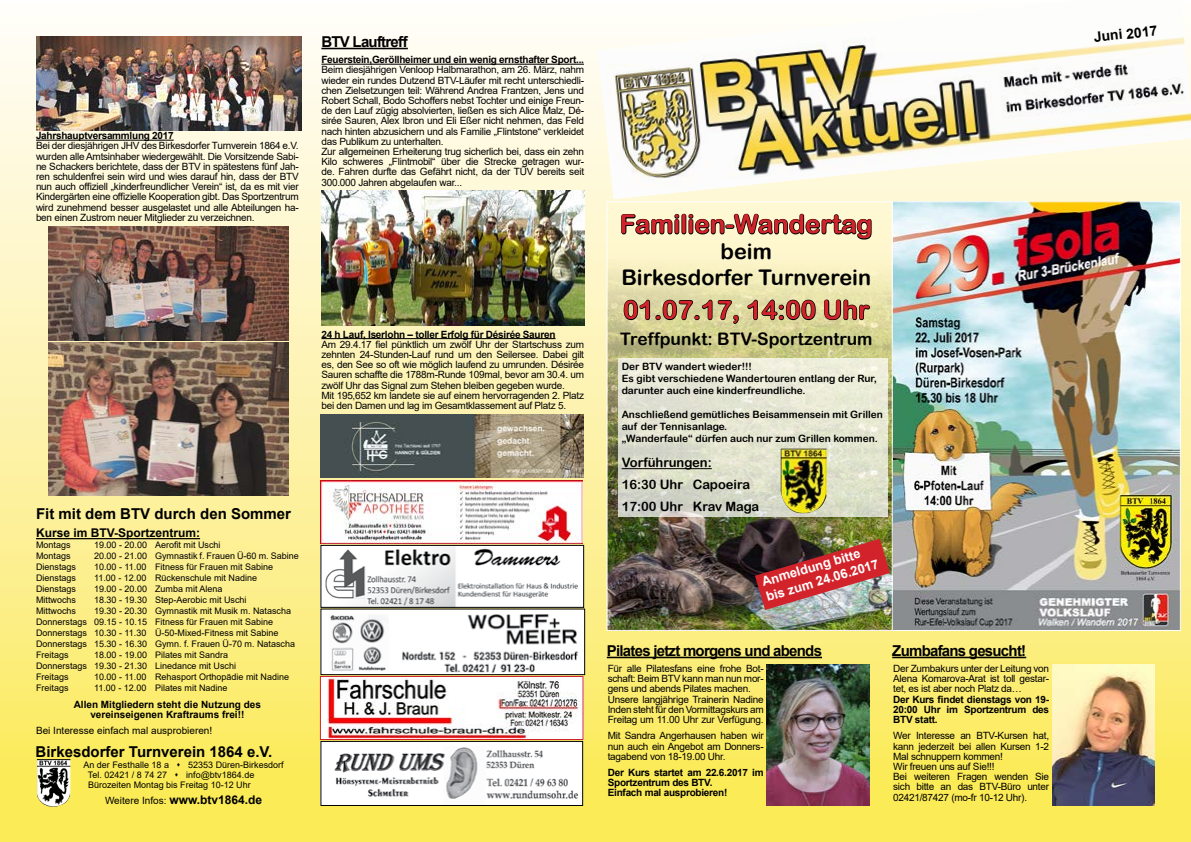
<style>
.page{position:relative;width:1191px;height:842px;background:#fff}
.page>*{position:absolute;margin:0;border:0;box-sizing:border-box;transform-origin:0 0}
.t1{font:25.9px "Arial Rounded MT Bold";color:#d2232a}
.t2{font:21.6px/25.9px "Arial Rounded MT Bold";color:#000;text-align:center}
.t3{font:17.3px "Arial Rounded MT Bold";color:#000}
.t4{font:700 15px "Arial";letter-spacing:-.05em;color:#000}
.t5{font:700 15px "Arial";color:#000}
.t6{font:700 14px "Arial";color:#000}
.t7{font:13px/21.6px "Arial Rounded MT Bold";color:#000}
.t8{font:700 13px/15.5px "Arial";color:#fff}
.t9{font:700 12px "Arial";color:#000}
.t10{font:10.1px/12.1px "Arial Rounded MT Bold";color:#000}
.t11{font:10px/10.2px "Arial";letter-spacing:-.025em;color:#000}
.t12{font:700 10px/10.2px "Arial";letter-spacing:-.025em;color:#000}
.t13{font:700 10px/10.2px "Arial";color:#000;text-align:center}
.t14{font:10px "Arial";color:#000}
.t15{font:9px/11px "Arial";color:#000}
.s1{font-weight:400;font-size:10px}
</style>
<div class="page">
<div style="left:0;top:0;width:1191px;height:842px;background:linear-gradient(to bottom,#fdfafe,#fae855)"></div>
<img style="left:37px;top:759px;width:33px;height:48px">
<img style="left:893px;top:203px;width:285px;height:426px">
<hr style="left:36px;top:538px;width:164px;height:1px;background:#000">
<img style="left:598px;top:0;width:593px;height:199px">
<img style="left:322px;top:547px;width:260px;height:59px">
<div style="left:320px;top:545px;width:264px;height:63px;border:1px solid #000"></div>
<img style="left:320px;top:610px;width:264px;height:129px">
<div style="left:320px;top:608px;width:265px;height:67px;border:1px solid #000"></div>
<img style="left:320px;top:415px;width:263px;height:63px">
<img style="left:320px;top:480px;width:262px;height:63px">
<img style="left:36px;top:36px;width:265px;height:94px">
<img style="left:608px;top:254px;width:282px;height:375px">
<svg style="left:618px;top:358px;width:270px;height:158px;background:#e1e3d0"></svg>
<svg style="left:620px;top:213px;width:252px;height:27px;background:#b7b296"></svg>
<svg style="left:623px;top:299px;width:117px;height:26px;background:#aca87c"></svg>
<svg style="left:746px;top:299px;width:70px;height:22px;background:#9b9770"></svg>
<svg style="left:823px;top:298px;width:48px;height:23px"></svg>
<img style="left:755px;top:539px;width:135px;height:71px">
<hr style="left:621px;top:468px;width:91px;height:1px;background:#000">
<div style="left:606px;top:201px;width:286px;height:430px;border:1px solid #fff"></div>
<hr style="left:321px;top:48px;width:87px;height:1px;background:#000">
<hr style="left:321px;top:64px;width:263px;height:1px;background:#000">
<img style="left:321px;top:191px;width:263px;height:134px">
<hr style="left:321px;top:338px;width:234px;height:1px;background:#000">
<img style="left:322px;top:743px;width:259px;height:61px">
<div style="left:320px;top:741px;width:263px;height:65px;border:1px solid #000"></div>
<div style="left:320px;top:676px;width:263px;height:64px;border:1px solid #d2232a"></div>
<hr style="left:36px;top:140px;width:138px;height:1px;background:#000">
<img style="left:48px;top:226px;width:240px;height:115px">
<img style="left:48px;top:343px;width:240px;height:153px">
<hr style="left:607px;top:657px;width:215px;height:1px;background:#000">
<img style="left:766px;top:665px;width:103px;height:141px">
<hr style="left:892px;top:657px;width:134px;height:1px;background:#000">
<img style="left:1052px;top:665px;width:103px;height:141px">
<img style="left:780px;top:449px;width:46px;height:64px">
<p class="t12" style="left:36px;top:131px;width:139px">Jahrshauptversammlung 2017</p>
<p class="t11" style="left:36px;top:141px;width:264px;text-align:justify">Bei der diesjährigen JHV des Birkesdorfer Turnverein 1864 e.V. wurden alle Amtsinhaber wiedergewählt. Die Vorsitzende Sabi&shy;ne Schackers berichtete, dass der BTV in spätestens fünf Jah&shy;ren schuldenfrei sein wird und wies darauf hin, dass der BTV nun auch offiziell „kinderfreundlicher Verein“ ist, da es mit vier Kindergärten eine offizielle Kooperation gibt. Das Sportzentrum wird zunehmend besser ausgelastet und alle Abteilungen ha&shy;ben einen Zustrom neuer Mitglieder zu verzeichnen.</p>
<h3 class="t4" style="left:321px;top:31px;width:88px">BTV Lauftreff</h3>
<p class="t12" style="left:321px;top:55px;width:264px">Feuerstein,Geröllheimer und ein wenig ernsthafter Sport...</p>
<p class="t11" style="left:321px;top:65px;width:264px">Beim diesjährigen Venloop Halbmarathon, am 26. März, nahm wieder ein rundes Dutzend BTV-Läufer mit recht unterschiedli&shy;chen Zielsetzungen teil: Während Andrea Frantzen, Jens und Robert Schall, Bodo Schoffers nebst Tochter und einige Freun&shy;de den Lauf zügig absolvierten, ließen es sich Alice Malz, Dé&shy;sirée Sauren, Alex Ibron und Eli Eßer nicht nehmen, das Feld nach hinten abzusichern und als Familie „Flintstone“ verkleidet das Publikum zu unterhalten.<br>Zur allgemeinen Erheiterung trug sicherlich bei, dass ein zehn Kilo schweres „Flintmobil“ über die Strecke getragen wur&shy;de. Fahren durfte das Gefährt nicht, da der TÜV bereits seit 300.000 Jahren abgelaufen war...</p>
<p class="t12" style="left:321px;top:329px;width:236px">24 h Lauf, Iserlohn – toller Erfolg für Désirée Sauren</p>
<p class="t11" style="left:321px;top:339px;width:264px">Am 29.4.17 fiel pünktlich um zwölf Uhr der Startschuss zum zehnten 24-Stunden-Lauf rund um den Seilersee. Dabei gilt es, den See so oft wie möglich laufend zu umrunden. Désirée Sauren schaffte die 1788m-Runde 109mal, bevor am 30.4. um zwölf Uhr das Signal zum Stehen bleiben gegeben wurde.<br>Mit 195,652 km landete sie auf einem hervorragenden 2. Platz bei den Damen und lag im Gesamtklassement auf Platz 5.</p>
<h3 class="t5" style="left:36px;top:503px;width:257px">Fit mit dem BTV durch den Sommer</h3>
<p class="t9" style="left:36px;top:525px;width:166px">Kurse im BTV-Sportzentrum:</p>
<p class="t15" style="left:36px;top:540px;width:36px">Montags</p>
<p class="t15" style="left:94px;top:540px;width:128px">19.00 - 20.00 Aerofit mit Uschi</p>
<p class="t15" style="left:36px;top:551px;width:36px">Montags</p>
<p class="t15" style="left:94px;top:551px;width:206px">20.00 - 21.00 Gymnastik f. Frauen Ü-60 m. Sabine</p>
<p class="t15" style="left:36px;top:562px;width:42px">Dienstags</p>
<p class="t15" style="left:94px;top:562px;width:181px">10.00 - 11.00 Fitness für Frauen mit Sabine</p>
<p class="t15" style="left:36px;top:573px;width:42px">Dienstags</p>
<p class="t15" style="left:94px;top:573px;width:165px">11.00 - 12.00 Rückenschule mit Nadine</p>
<p class="t15" style="left:36px;top:584px;width:42px">Dienstags</p>
<p class="t15" style="left:94px;top:584px;width:130px">19.00 - 20.00 Zumba mit Alena</p>
<p class="t15" style="left:36px;top:595px;width:42px">Mittwochs</p>
<p class="t15" style="left:94px;top:595px;width:154px">18.30 - 19.30 Step-Aerobic mit Uschi</p>
<p class="t15" style="left:36px;top:606px;width:42px">Mittwochs</p>
<p class="t15" style="left:36px;top:606px;width:261px;text-indent:58px">19.30 - 20.30 Gymnastik mit Musik m. Natascha Donnerstags 09.15 - 10.15 Fitness für Frauen mit Sabine Donnerstags 10.30 - 11.30 Ü-50-Mixed-Fitness mit Sabine Donnerstags 15.30 - 16.30 Gymn. f. Frauen Ü-70 m. Natascha Freitags</p>
<p class="t15" style="left:36px;top:650px;width:202px;text-indent:58px">18.00 - 19.00 Pilates mit Sandra<br>Donnerstags 19.30 - 21.30 Linedance mit Uschi<br>Freitags</p>
<p class="t15" style="left:94px;top:672px;width:197px">10.00 - 11.00 Rehasport Orthopädie mit Nadine</p>
<p class="t15" style="left:36px;top:683px;width:34px">Freitags</p>
<p class="t15" style="left:94px;top:683px;width:135px">11.00 - 12.00 Pilates mit Nadine</p>
<p class="t13" style="left:74px;top:699px;width:189px">Allen Mitgliedern steht die Nutzung des vereinseigenen Kraftraums frei!!</p>
<p class="t14" style="left:36px;top:724px;width:178px">Bei Interesse einfach mal ausprobieren!</p>
<h3 class="t5" style="left:36px;top:741px;width:238px">Birkesdorfer Turnverein 1864 e.V.</h3>
<p class="t15" style="left:88px;top:759px;width:197px;line-height:10.2px;text-indent:-4px">An der Festhalle 18 a ▲ 52353 Düren-Birkesdorf<br>Tel. 02421 / 8 74 27 ▲ info@btv1864.de<br>Bürozeiten Montag bis Freitag 10-12 Uhr</p>
<p class="t9" style="left:105px;top:791px;width:159px"><span class="s1">Weitere Infos:</span> www.btv1864.de</p>
<h1 class="t1" style="left:620px;top:209px;width:254px">Familien-Wandertag</h1>
<h2 class="t2" style="left:621px;top:238px;width:251px">beim<br>Birkesdorfer Turnverein</h2>
<h1 class="t1" style="left:623px;top:295px;width:248px">01.07.17, 14:00 Uhr</h1>
<h3 class="t3" style="left:620px;top:329px;width:254px">Treffpunkt: BTV-Sportzentrum</h3>
<p class="t10" style="left:621px;top:360px;width:257px">Der BTV wandert wieder!!!<br>Es gibt verschiedene Wandertouren entlang der Rur, darunter auch eine kinderfreundliche.</p>
<p class="t10" style="left:621px;top:408px;width:263px">Anschließend gemütliches Beisammensein mit Grillen auf der Tennisanlage.<br>„Wanderfaule“ dürfen auch nur zum Grillen kommen.</p>
<h3 class="t7" style="left:621px;top:452px;width:139px">Vorführungen:<br>16:30 Uhr Capoeira<br>17:00 Uhr Krav Maga</h3>
<h3 class="t8" style="left:760px;top:574px;width:118px;rotate:-16deg">Anmeldung bitte bis zum 24.06.2017</h3>
<h3 class="t4" style="left:607px;top:640px;width:217px">Pilates jetzt morgens und abends</h3>
<p class="t11" style="left:608px;top:663px;width:157px">Für alle Pilatesfans eine frohe Bot&shy;schaft: Beim BTV kann man nun mor&shy;gens und abends Pilates machen.<br>Unsere langjährige Trainerin Nadine Inden steht für den Vormittagskurs am Freitag um 11.00 Uhr zur Verfügung.</p>
<p class="t11" style="left:608px;top:731px;width:157px;text-align:justify">Mit Sandra Angerhausen haben wir nun auch ein Angebot am Donners&shy;tagabend von 18-19.00 Uhr.</p>
<p class="t12" style="left:608px;top:767px;width:157px">Der Kurs startet am 22.6.2017 im<br>Sportzentrum des BTV.<br>Einfach mal ausprobieren!</p>
<h3 class="t4" style="left:892px;top:640px;width:135px">Zumbafans gesucht!</h3>
<p class="t11" style="left:893px;top:663px;width:157px;text-align:justify">Der Zumbakurs unter der Leitung von Alena Komarova-Arat ist toll gestar&shy;tet, es ist aber noch Platz da…</p>
<p class="t12" style="left:893px;top:694px;width:157px;text-align:justify">Der Kurs findet dienstags von 19- 20:00 Uhr im Sportzentrum des BTV statt.</p>
<p class="t11" style="left:893px;top:731px;width:157px">Wer Interesse an BTV-Kursen hat, kann jederzeit bei allen Kursen 1-2<br>Mal schnuppern kommen!<br>Wir freuen uns auf Sie!!!<br>Bei weiteren Fragen wenden Sie sich bitte an das BTV-Büro unter<br>02421/87427 (mo-fr 10-12 Uhr).</p>
<h3 class="t6" style="left:1092px;top:27px;width:65px;rotate:-6deg">Juni 2017</h3>
</div>
